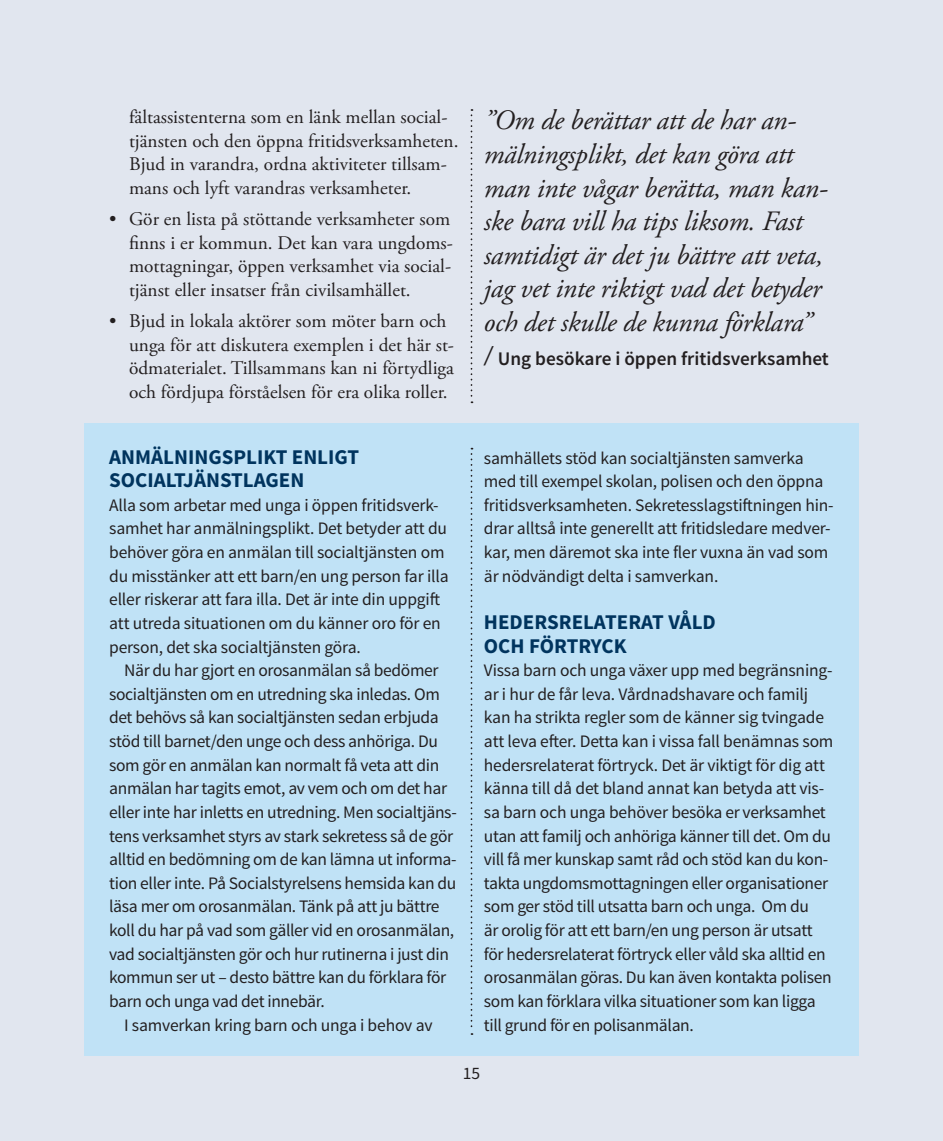
<style>
.page{position:relative;width:943px;height:1141px;background:#e1e6ef}
.page>*{position:absolute;margin:0;border:0;box-sizing:border-box;transform-origin:0 0}
.BRÖDTEXT{font:italic 28px/33.6px "Adobe Garamond Pro";letter-spacing:-.01em;color:#231f20}
.MELLANRUBRIK-1{font:700 21px/23.6px "Source Sans Pro";color:#00345e}
.t1{font:19.25px/23.6px "Adobe Garamond Pro";color:#231f20}
.BRÖDTEXT-2{font:600 19.25px "Source Sans Pro";color:#231f20}
.BRÖDTEXT-3{font:17.5px/23.6px "Source Sans Pro";letter-spacing:-.02em;color:#231f20}
.s1{font-family:"Adobe Garamond Pro";font-weight:400;font-style:italic;font-size:28px}
</style>
<div class="page">
<div style="left:84px;top:423px;width:774px;height:632px;background:#c0e2f6"></div>
<svg style="left:470px;top:109px;width:2px;height:294px"></svg>
<svg style="left:470px;top:448px;width:2px;height:587px"></svg>
<p class="t1" style="left:129px;top:106px;width:331px">fältassistenterna som en länk mellan social&shy;tjänsten och den öppna fritidsverksamheten.<br>Bjud in varandra, ordna aktiviteter tillsam&shy;mans och lyft varandras verksamheter.</p>
<p class="t1" style="left:129px;top:208px;width:325px;text-indent:-20px">• Gör en lista på stöttande verksamheter som finns i er kommun. Det kan vara ungdoms&shy;mottagningar, öppen verksamhet via social&shy;tjänst eller insatser från civilsamhället.</p>
<p class="t1" style="left:129px;top:310px;width:326px;text-indent:-20px">• Bjud in lokala aktörer som möter barn och unga för att diskutera exemplen i det här st&shy;ödmaterialet. Tillsammans kan ni förtydliga och fördjupa förståelsen för era olika roller.</p>
<p class="MELLANRUBRIK-1" style="left:109px;top:446px;width:251px">ANMÄLNINGSPLIKT ENLIGT<br>SOCIALTJÄNSTLAGEN</p>
<p class="BRÖDTEXT-3" style="left:109px;top:493px;width:341px">Alla som arbetar med unga i öppen fritidsverk&shy;samhet har anmälningsplikt. Det betyder att du behöver göra en anmälan till socialtjänsten om du misstänker att ett barn/en ung person far illa eller riskerar att fara illa. Det är inte din uppgift att utreda situationen om du känner oro för en person, det ska socialtjänsten göra.</p>
<p class="BRÖDTEXT-3" style="left:109px;top:659px;width:349px;text-indent:15px">När du har gjort en orosanmälan så bedömer socialtjänsten om en utredning ska inledas. Om det behövs så kan socialtjänsten sedan erbjuda stöd till barnet/den unge och dess anhöriga. Du som gör en anmälan kan normalt få veta att din anmälan har tagits emot, av vem och om det har eller inte har inletts en utredning. Men socialtjäns&shy;tens verksamhet styrs av stark sekretess så de gör alltid en bedömning om de kan lämna ut informa&shy;tion eller inte. På Socialstyrelsens hemsida kan du läsa mer om orosanmälan. Tänk på att ju bättre koll du har på vad som gäller vid en orosanmälan, vad socialtjänsten gör och hur rutinerna i just din kommun ser ut – desto bättre kan du förklara för barn och unga vad det innebär.</p>
<p class="BRÖDTEXT-3" style="left:124px;top:1013px;width:310px">I samverkan kring barn och unga i behov av</p>
<p class="BRÖDTEXT" style="left:484px;top:105px;width:345px">”Om de berättar att de har an&shy;mälningsplikt, det kan göra att man inte vågar berätta, man kan&shy;ske bara vill ha tips liksom. Fast samtidigt är det ju bättre att veta, jag vet inte riktigt vad det betyder och det skulle de kunna förklara”</p>
<p class="BRÖDTEXT-2" style="left:484px;top:346px;width:346px"><span class="s1">/</span> Ung besökare i öppen fritidsverksamhet</p>
<p class="BRÖDTEXT-3" style="left:484px;top:446px;width:351px">samhällets stöd kan socialtjänsten samverka med till exempel skolan, polisen och den öppna fritidsverksamheten. Sekretesslagstiftningen hin&shy;drar alltså inte generellt att fritidsledare medver&shy;kar, men däremot ska inte fler vuxna än vad som är nödvändigt delta i samverkan.</p>
<p class="MELLANRUBRIK-1" style="left:484px;top:611px;width:233px">HEDERSRELATERAT VÅLD<br>OCH FÖRTRYCK</p>
<p class="BRÖDTEXT-3" style="left:484px;top:659px;width:351px">Vissa barn och unga växer upp med begränsning&shy;ar i hur de får leva. Vårdnadshavare och familj kan ha strikta regler som de känner sig tvingade att leva efter. Detta kan i vissa fall benämnas som hedersrelaterat förtryck. Det är viktigt för dig att känna till då det bland annat kan betyda att vis&shy;sa barn och unga behöver besöka er verksamhet utan att familj och anhöriga känner till det. Om du vill få mer kunskap samt råd och stöd kan du kon&shy;takta ungdomsmottagningen eller organisationer som ger stöd till utsatta barn och unga. Om du<br>är orolig för att ett barn/en ung person är utsatt för hedersrelaterat förtryck eller våld ska alltid en orosanmälan göras. Du kan även kontakta polisen som kan förklara vilka situationer som kan ligga till grund för en polisanmälan.</p>
<p class="BRÖDTEXT-3" style="left:463px;top:1061px;width:19px">15</p>
</div>
